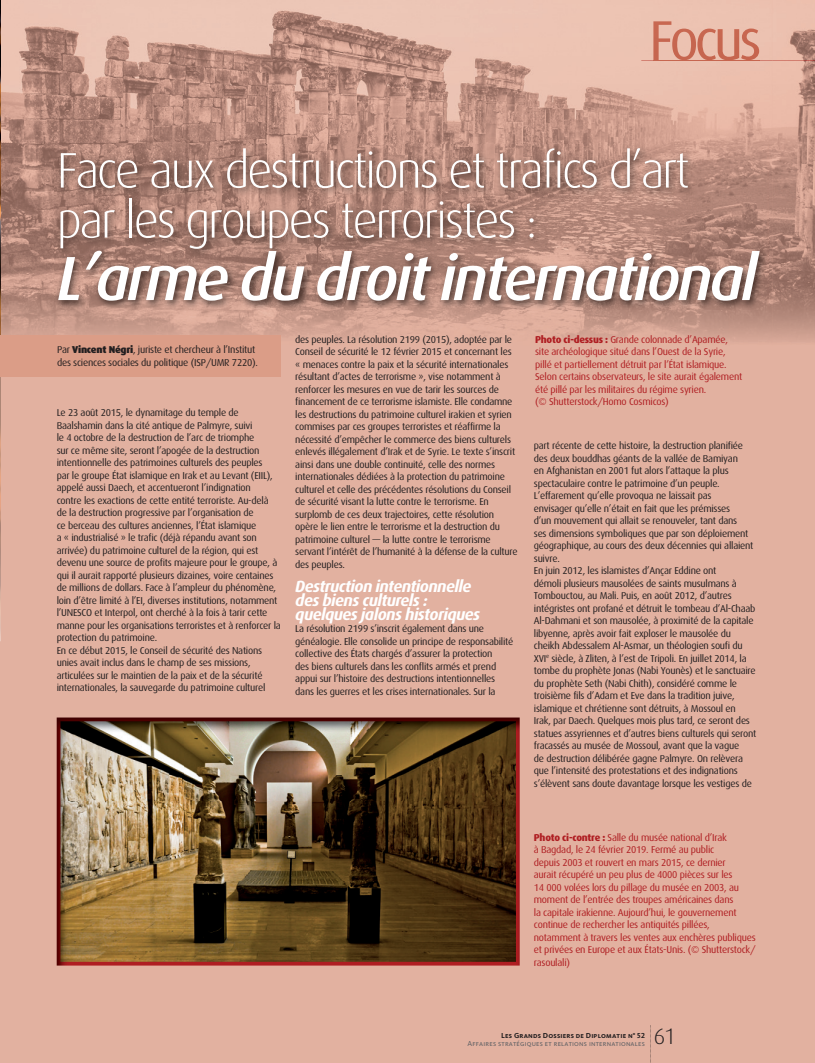
<style>
.page{position:relative;width:815px;height:1063px;background:#e2b1a0}
.page>*{position:absolute;margin:0;border:0;box-sizing:border-box;transform-origin:0 0}
.t1{font:italic 500 62.5px "Dax";letter-spacing:-.05em;color:#fff}
.t2{font:300 50px/50px "Dax";letter-spacing:-.05em;color:#fff}
.t3{font:300 22.5px "Dax";color:#231f20}
.t4{font:italic 700 16.25px/13.8px "Dax";letter-spacing:-.035em;color:#fff}
.t5{font:10px/12.5px "Dax";letter-spacing:-.025em;color:#231f20}
.t6{font:10px/12.5px "Dax";letter-spacing:-.025em;color:#af1e22}
.t7{font:7.5px "Kievit Book SC";letter-spacing:.025em;color:#636366}
.t8{font:7.5px "Kievit Bold SC";letter-spacing:.025em;color:#231f20}
.s1{font-weight:900}
.s2{font-weight:800}
</style>
<div class="page">
<img style="left:1px;top:0;width:256px;height:173px">
<img style="left:257px;top:0;width:258px;height:145px">
<img style="left:515px;top:0;width:257px;height:173px">
<img style="left:772px;top:0;width:43px;height:341px">
<img style="left:1px;top:173px;width:85px;height:162px">
<img style="left:730px;top:173px;width:43px;height:168px">
<img style="left:86px;top:310px;width:644px;height:31px">
<img style="left:641px;top:60px;width:174px;height:1px">
<img style="left:653px;top:21px;width:18px;height:39px">
<svg style="left:653px;top:60px;width:18px;height:1px"></svg>
<img style="left:672px;top:29px;width:87px;height:32px">
<img style="left:0;top:377px;width:1px;height:264px">
<img style="left:0;top:0;width:1px;height:335px">
<div style="left:0;top:335px;width:281px;height:42px;background:#db9d87"></div>
<img style="left:54px;top:145px;width:714px;height:165px">
<img style="left:57px;top:718px;width:463px;height:248px">
<svg style="left:650px;top:1025px;width:1px;height:38px"></svg>
<h2 class="t2" style="left:57px;top:146px;width:634px">Face aux destructions et trafics d’art par les groupes terroristes :</h2>
<h1 class="t1" style="left:57px;top:244px;width:702px">L’arme du droit international</h1>
<p class="t5" style="left:57px;top:344px;width:202px">Par <span class="s1">Vincent Négri</span>, juriste et chercheur à l’Institut des sciences sociales du politique (ISP/UMR 7220).</p>
<p class="t5" style="left:57px;top:407px;width:226px">Le 23 août 2015, le dynamitage du temple de Baalshamin dans la cité antique de Palmyre, suivi<br>le 4 octobre de la destruction de l’arc de triomphe<br>sur ce même site, seront l’apogée de la destruction intentionnelle des patrimoines culturels des peuples<br>par le groupe État islamique en Irak et au Levant (EIIL), appelé aussi Daech, et accentueront l’indignation<br>contre les exactions de cette entité terroriste. Au-delà de la destruction progressive par l’organisation de<br>ce berceau des cultures anciennes, l’État islamique<br>a « industrialisé » le trafic (déjà répandu avant son arrivée) du patrimoine culturel de la région, qui est devenu une source de profits majeure pour le groupe, à qui il aurait rapporté plusieurs dizaines, voire centaines de millions de dollars. Face à l’ampleur du phénomène, loin d’être limité à l’EI, diverses institutions, notamment l’UNESCO et Interpol, ont cherché à la fois à tarir cette manne pour les organisations terroristes et à renforcer la protection du patrimoine.<br>En ce début 2015, le Conseil de sécurité des Nations unies avait inclus dans le champ de ses missions, articulées sur le maintien de la paix et de la sécurité internationales, la sauvegarde du patrimoine culturel</p>
<p class="t5" style="left:295px;top:333px;width:224px">des peuples. La résolution 2199 (2015), adoptée par le Conseil de sécurité le 12 février 2015 et concernant les « menaces contre la paix et la sécurité internationales résultant d’actes de terrorisme », vise notamment à renforcer les mesures en vue de tarir les sources de financement de ce terrorisme islamiste. Elle condamne les destructions du patrimoine culturel irakien et syrien commises par ces groupes terroristes et réaffirme la nécessité d’empêcher le commerce des biens culturels enlevés illégalement d’Irak et de Syrie. Le texte s’inscrit ainsi dans une double continuité, celle des normes internationales dédiées à la protection du patrimoine culturel et celle des précédentes résolutions du Conseil de sécurité visant la lutte contre le terrorisme. En surplomb de ces deux trajectoires, cette résolution opère le lien entre le terrorisme et la destruction du patrimoine culturel — la lutte contre le terrorisme servant l’intérêt de l’humanité à la défense de la culture des peuples.</p>
<h3 class="t4" style="left:295px;top:580px;width:186px">Destruction intentionnelle des biens culturels : quelques jalons historiques</h3>
<p class="t5" style="left:295px;top:623px;width:220px">La résolution 2199 s’inscrit également dans une généalogie. Elle consolide un principe de responsabilité collective des États chargés d’assurer la protection<br>des biens culturels dans les conflits armés et prend appui sur l’histoire des destructions intentionnelles dans les guerres et les crises internationales. Sur la</p>
<p class="t6" style="left:535px;top:333px;width:209px"><span class="s2">Photo ci-dessus :</span> Grande colonnade d’Apamée, site archéologique situé dans l’Ouest de la Syrie, pillé et partiellement détruit par l’État islamique.<br>Selon certains observateurs, le site aurait également été pillé par les militaires du régime syrien.<br>(© Shutterstock/Homo Cosmicos)</p>
<p class="t5" style="left:534px;top:440px;width:224px">part récente de cette histoire, la destruction planifiée des deux bouddhas géants de la vallée de Bamiyan<br>en Afghanistan en 2001 fut alors l’attaque la plus spectaculaire contre le patrimoine d’un peuple.<br>L’effarement qu’elle provoqua ne laissait pas<br>envisager qu’elle n’était en fait que les prémisses<br>d’un mouvement qui allait se renouveler, tant dans<br>ses dimensions symboliques que par son déploiement géographique, au cours des deux décennies qui allaient suivre.<br>En juin 2012, les islamistes d’Ançar Eddine ont<br>démoli plusieurs mausolées de saints musulmans à Tombouctou, au Mali. Puis, en août 2012, d’autres intégristes ont profané et détruit le tombeau d’Al-Chaab Al-Dahmani et son mausolée, à proximité de la capitale libyenne, après avoir fait exploser le mausolée du cheikh Abdessalem Al-Asmar, un théologien soufi du XVI<sup>e</sup> siècle, à Zliten, à l’est de Tripoli. En juillet 2014, la tombe du prophète Jonas (Nabi Younès) et le sanctuaire du prophète Seth (Nabi Chith), considéré comme le troisième fils d’Adam et Eve dans la tradition juive, islamique et chrétienne sont détruits, à Mossoul en<br>Irak, par Daech. Quelques mois plus tard, ce seront des statues assyriennes et d’autres biens culturels qui seront fracassés au musée de Mossoul, avant que la vague<br>de destruction délibérée gagne Palmyre. On relèvera que l’intensité des protestations et des indignations s’élèvent sans doute davantage lorsque les vestiges de</p>
<p class="t6" style="left:534px;top:831px;width:223px"><span class="s2">Photo ci-contre :</span> Salle du musée national d’Irak<br>à Bagdad, le 24 février 2019. Fermé au public<br>depuis 2003 et rouvert en mars 2015, ce dernier<br>aurait récupéré un peu plus de 4000 pièces sur les<br>14 000 volées lors du pillage du musée en 2003, au moment de l’entrée des troupes américaines dans<br>la capitale irakienne. Aujourd’hui, le gouvernement continue de rechercher les antiquités pillées, notamment à travers les ventes aux enchères publiques et privées en Europe et aux États-Unis. (© Shutterstock/ rasoulali)</p>
<p class="t8" style="left:501px;top:1031px;width:145px">Les Grands Dossiers de Diplomatie n° 52</p>
<p class="t7" style="left:468px;top:1039px;width:179px">Affaires stratégiques et relations internationales</p>
<h3 class="t3" style="left:654px;top:1024px;width:23px">61</h3>
</div>
